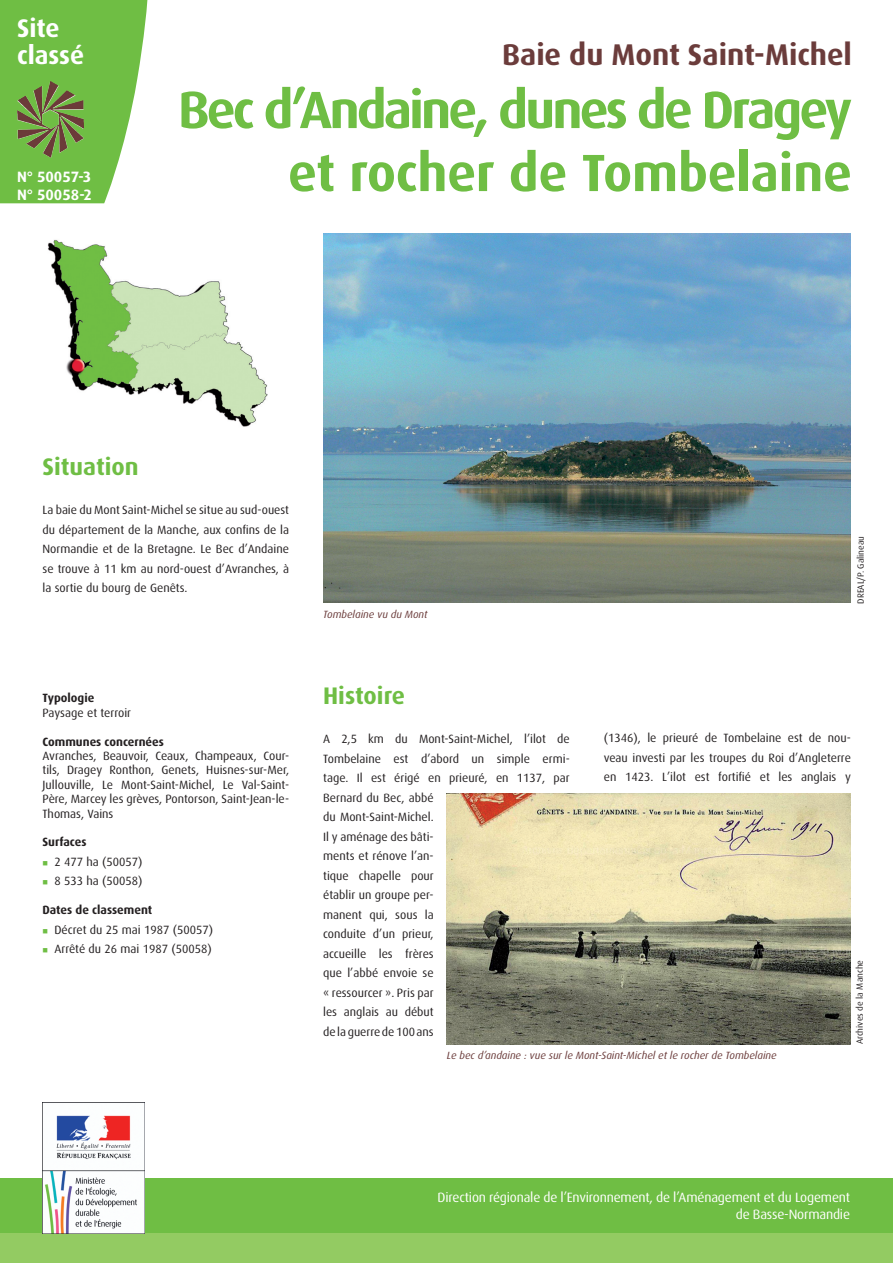
<style>
.page{position:relative;width:893px;height:1263px;background:#fff}
.page>*{position:absolute;margin:0;border:0;box-sizing:border-box;transform-origin:0 0}
.t1{font:700 52.5px/63px "Dax OT";letter-spacing:-.05em;color:#6fbe44;text-align:right}
.t2{font:700 30px "Dax OT";color:#6b3c3b}
.t3{font:700 25.5px/27px "Dax OT";color:#fff}
.t4{font:700 24px "Dax OT";color:#6fbe44}
.t5{font:700 15px/18px "Dax OT";color:#fff}
.t6{font:13.5px/16.5px "Dax OT";letter-spacing:-.015em;color:#fff;text-align:right}
.t7{font:12px/19.5px "Dax OT";color:#231f20}
.t8{font:italic 10.5px "Dax OT";color:#6b3c3b}
.t9{font:9px "Dax OT";color:#231f20}
.s1{font-weight:700}
</style>
<div class="page">
<img style="left:323px;top:234px;width:527px;height:368px">
<svg style="left:0;top:0;width:148px;height:203px;background:#81c05b"></svg>
<div style="left:0;top:1178px;width:893px;height:55px;background:#6fbe44"></div>
<div style="left:0;top:1233px;width:893px;height:30px;background:#93cb62"></div>
<img style="left:43px;top:1103px;width:102px;height:131px">
<img style="left:17px;top:81px;width:33px;height:42px">
<img style="left:48px;top:239px;width:220px;height:188px">
<img style="left:446px;top:793px;width:405px;height:251px">
<p class="t3" style="left:17px;top:14px;width:69px">Site classé</p>
<p class="t5" style="left:17px;top:168px;width:76px">N° 50057-3<br>N° 50058-2</p>
<p class="t2" style="left:502px;top:38px;width:351px">Baie du Mont Saint-Michel</p>
<p class="t1" style="left:178px;top:79px;width:675px">Bec d’Andaine, dunes de Dragey et rocher de Tombelaine</p>
<p class="t4" style="left:43px;top:453px;width:98px">Situation</p>
<p class="t7" style="left:43px;top:500px;width:248px;text-align:justify">La baie du Mont Saint-Michel se situe au sud-ouest du département de la Manche, aux confins de la Normandie et de la Bretagne. Le Bec d’Andaine se trouve à 11 km au nord-ouest d’Avranches, à la sortie du bourg de Genêts.</p>
<p class="t7" style="left:43px;top:691px;width:90px;line-height:14.4px"><span class="s1">Typologie<br></span>Paysage et terroir</p>
<p class="t7" style="left:43px;top:734px;width:248px;line-height:14.4px"><span class="s1">Communes concernées<br></span>Avranches, Beauvoir, Ceaux, Champeaux, Cour&shy;tils, Dragey Ronthon, Genets, Huisnes-sur-Mer, Jullouville, Le Mont-Saint-Michel, Le Val-Saint-Père, Marcey les grèves, Pontorson, Saint-Jean-le-Thomas, Vains</p>
<p class="t7" style="left:55px;top:832px;width:90px;text-indent:-12px"><span class="s1">Surfaces<br></span>2 477 ha (50057)<br>8 533 ha (50058)</p>
<p class="t7" style="left:55px;top:900px;width:160px;text-indent:-12px"><span class="s1">Dates de classement<br></span>Décret du 25 mai 1987 (50057)<br>Arrêté du 26 mai 1987 (50058)</p>
<p class="t8" style="left:323px;top:609px;width:106px">Tombelaine vu du Mont</p>
<p class="t4" style="left:323px;top:682px;width:83px">Histoire</p>
<p class="t7" style="left:323px;top:729px;width:248px">A 2,5 km du Mont-Saint-Michel, l’ilot de<br>Tombelaine est d’abord un simple ermi&shy;tage. Il est érigé en prieuré, en 1137, par<br>Bernard du Bec, abbé<br>du Mont-Saint-Michel.<br>Il y aménage des bâti-<br>ments et rénove l’an-<br>tique chapelle pour<br>établir un groupe per-<br>manent qui, sous la<br>conduite d’un prieur,<br>accueille les frères<br>que l’abbé envoie se<br>« ressourcer ». Pris par<br>les anglais au début<br>de la guerre de 100 ans</p>
<p class="t9" style="left:856px;top:604px;width:69px;rotate:-90deg">DREAL/P. Galineau</p>
<p class="t7" style="left:604px;top:728px;width:249px;text-align:justify">(1346), le prieuré de Tombelaine est de nou&shy;veau investi par les troupes du Roi d’Angleterre en 1423. L’ilot est fortifié et les anglais y</p>
<p class="t9" style="left:855px;top:1044px;width:86px;rotate:-90deg">Archives de la Manche</p>
<p class="t8" style="left:447px;top:1050px;width:331px">Le bec d’andaine : vue sur le Mont-Saint-Michel et le rocher de Tombelaine</p>
<p class="t6" style="left:438px;top:1189px;width:414px">Direction régionale de l’Environnement, de l’Aménagement et du Logement de Basse-Normandie</p>
</div>
